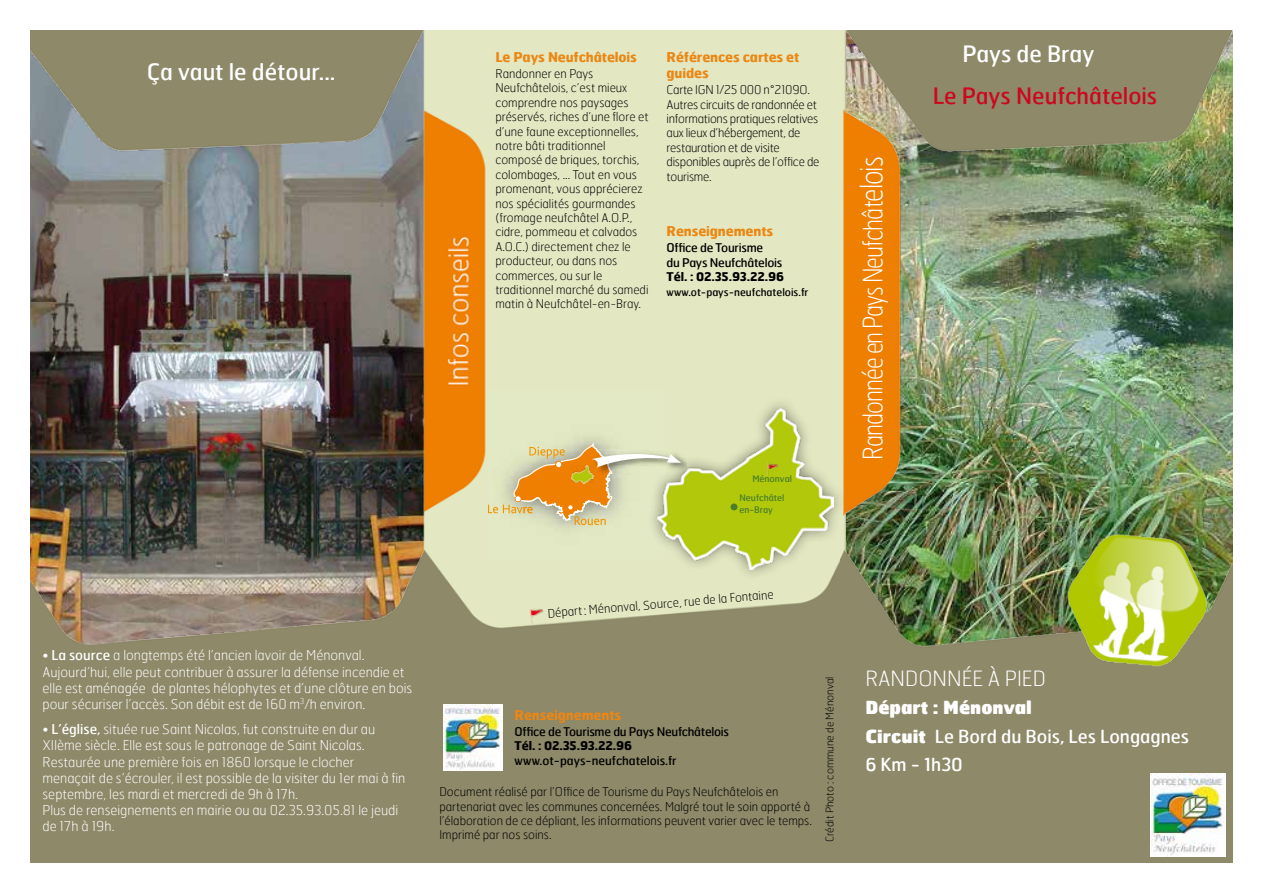
<style>
.page{position:relative;width:1263px;height:893px;background:#fff}
.page>*{position:absolute;margin:0;border:0;box-sizing:border-box;transform-origin:0 0}
.t1{font:100 26.85px "Hermes";letter-spacing:-.04em;color:#fff;scale:.84 1}
.t2{font:22.5px "Hermes";color:#fff}
.t3{font:22.5px "Hermes";color:#cd071e}
.t4{font:100 21px "Hermes";color:#fff}
.t5{font:18px/28.5px "Hermes";color:#fff}
.t6{font:100 13.5px/16.2px "Hermes";color:#fff}
.t7{font:700 13.5px/16.2px "Hermes";letter-spacing:-.01em;color:#eb8714}
.t8{font:100 12px/14.4px "Hermes";color:#000}
.t9{font:100 12px/14.4px "Hermes";letter-spacing:-.02em;color:#000}
.t10{font:12px/14.4px "Hermes";letter-spacing:-.02em;color:#000}
.t11{font:700 12px "Hermes";letter-spacing:-.01em;color:#000}
.t12{font:12px "Hermes";color:#000}
.t13{font:100 10.5px "Hermes";color:#000}
.t14{font:10.5px "Hermes";color:#000}
.t15{font:9px/12px "Hermes";color:#4a7e29}
.s1{font-size:30.3px}
.s2{font-weight:400}
.s3{font-weight:900}
</style>
<div class="page">
<img style="left:30px;top:30px;width:810px;height:833px">
<img style="left:529px;top:607px;width:15px;height:18px">
<img style="left:840px;top:30px;width:393px;height:833px">
<img style="left:1150px;top:774px;width:76px;height:83px">
<img style="left:1066px;top:533px;width:143px;height:134px">
<img style="left:443px;top:705px;width:60px;height:66px">
<div style="left:487px;top:384px;width:199px;height:178px;background:#e3e8c3"></div>
<img style="left:557px;top:437px;width:48px;height:91px">
<svg style="left:488px;top:442px;width:157px;height:83px"></svg>
<img style="left:571px;top:466px;width:22px;height:17px">
<div style="left:645px;top:396px;width:201px;height:186px;background:#000;opacity:.46"></div>
<img style="left:658px;top:409px;width:176px;height:160px">
<svg style="left:768px;top:463px;width:11px;height:13px"></svg>
<svg style="left:731px;top:504px;width:6px;height:6px"></svg>
<h2 class="t2" style="left:147px;top:57px;width:190px">Ça vaut le détour...</h2>
<p class="t7" style="left:495px;top:48px;width:143px">Le Pays Neufchâtelois</p>
<p class="t8" style="left:495px;top:66px;width:155px">Randonner en Pays<br>Neufchâtelois, c’est mieux comprendre nos paysages préservés, riches d’une flore et d’une faune exceptionnelles, notre bâti traditionnel composé de briques, torchis, colombages, ... Tout en vous promenant, vous apprécierez nos spécialités gourmandes (fromage neufchâtel A.O.P., cidre, pommeau et calvados<br>A.O.C.) directement chez le producteur, ou dans nos commerces, ou sur le traditionnel marché du samedi matin à Neufchâtel-en-Bray.</p>
<p class="t7" style="left:666px;top:48px;width:134px">Références cartes et guides</p>
<p class="t9" style="left:666px;top:82px;width:154px">Carte IGN 1/25 000 n°2109O.<br>Autres circuits de randonnée et informations pratiques relatives aux lieux d’hébergement, de restauration et de visite disponibles auprès de l’office de tourisme.</p>
<p class="t7" style="left:666px;top:223px;width:108px">Renseignements</p>
<p class="t10" style="left:666px;top:240px;width:117px">Office de Tourisme<br>du Pays Neufchâtelois</p>
<p class="t11" style="left:666px;top:269px;width:119px">Tél. : 02.35.93.22.96</p>
<p class="t14" style="left:666px;top:285px;width:143px">www.ot-pays-neufchatelois.fr</p>
<p class="t15" style="left:752px;top:473px;width:41px">Ménonval</p>
<p class="t15" style="left:739px;top:491px;width:46px">Neufchâtel en-Bray</p>
<h1 class="t1" style="left:856px;top:460px;width:363px;rotate:-90deg">Randonnée en Pays Neufchât<span class="s1">elois</span></h1>
<h2 class="t2" style="left:962px;top:39px;width:133px">Pays de Bray</h2>
<h2 class="t3" style="left:933px;top:82px;width:226px">Le Pays Neufchâtelois</h2>
<p class="t6" style="left:43px;top:647px;width:371px">• <span class="s2">La source</span> a longtemps été l’ancien lavoir de Ménonval.<br>Aujourd’hui, elle peut contribuer à assurer la défense incendie et elle est aménagée de plantes hélophytes et d’une clôture en bois pour sécuriser l’accès. Son débit est de 160 m<sup>3</sup>/h environ.</p>
<p class="t6" style="left:43px;top:721px;width:364px">• <span class="s2">L’église,</span> située rue Saint Nicolas, fut construite en dur au XIIème siècle. Elle est sous le patronage de Saint Nicolas.<br>Restaurée une première fois en 1860 lorsque le clocher menaçait de s’écrouler, il est possible de la visiter du 1er mai à fin septembre, les mardi et mercredi de 9h à 17h.<br>Plus de renseignements en mairie ou au 02.35.93.05.81 le jeudi de 17h à 19h.</p>
<p class="t8" style="left:547px;top:606px;width:228px;rotate:-5deg">Départ: Ménonval, Source, rue de la Fontaine</p>
<p class="t7" style="left:514px;top:706px;width:108px">Renseignements</p>
<p class="t10" style="left:514px;top:724px;width:216px">Office de Tourisme du Pays Neufchâtelois</p>
<p class="t11" style="left:514px;top:738px;width:119px">Tél. : 02.35.93.22.96</p>
<p class="t12" style="left:514px;top:753px;width:164px">www.ot-pays-neufchatelois.fr</p>
<p class="t8" style="left:439px;top:784px;width:374px">Document réalisé par l’Office de Tourisme du Pays Neufchâtelois en partenariat avec les communes concernées. Malgré tout le soin apporté à l’élaboration de ce dépliant, les informations peuvent varier avec le temps.<br>Imprimé par nos soins.</p>
<p class="t13" style="left:823px;top:842px;width:167px;rotate:-90deg">Crédit Photo : commune de Ménonval</p>
<h3 class="t4" style="left:865px;top:665px;width:182px">RANDONNÉE À PIED</h3>
<h3 class="t5" style="left:865px;top:693px;width:325px"><span class="s3">Départ : Ménonval<br>Circuit</span> Le Bord du Bois, Les Longagnes<br>6 Km - 1h30</h3>
</div>
